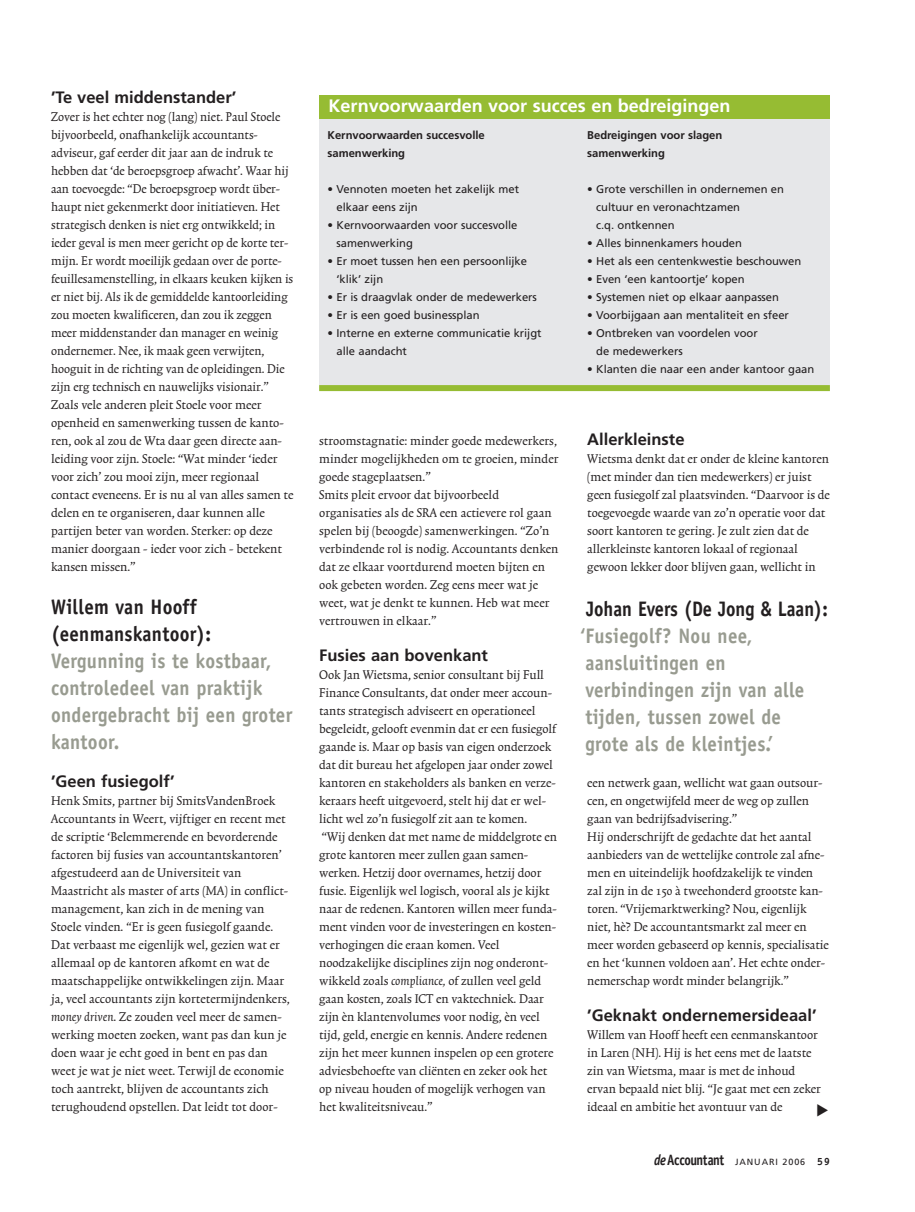
<style>
.page{position:relative;width:915px;height:1212px;background:#fff}
.page>*{position:absolute;margin:0;border:0;box-sizing:border-box;transform-origin:0 0}
.t1{font:700 21px/27px "Officina Sans Std";letter-spacing:.015em;color:#989b90;scale:.9 1}
.t2{font:700 21px/27px "Officina Sans Std";letter-spacing:.015em;color:#231f20;scale:.9 1}
.t3{font:700 21px "Officina Sans Std";letter-spacing:.015em;color:#231f20;scale:.87 1}
.t4{font:700 18px "Frutiger LT Std";color:#fff}
.t5{font:700 16.5px "Frutiger LT Std";color:#231f20}
.t6{font:15px/18px "Trinite No 1 Rom Con";color:#231f20}
.t7{font:11.25px/18px "Frutiger LT Std";letter-spacing:-.005em;color:#231f20}
.t8{font:700 11.25px/18px "Frutiger LT Std";letter-spacing:-.005em;color:#231f20}
.t9{font:9px "Frutiger LT Std";letter-spacing:.1em;color:#231f20}
.s1{font-family:"Trinite No 1";font-style:italic}
.s2{font-family:"Officina Sans Std";font-weight:700;font-style:italic;font-size:15px}
.s3{font-family:"Officina Sans Std";font-weight:700;font-size:15px}
.s4{font-family:"Officina Sans Std";font-weight:700;font-size:10.5px}
</style>
<div class="page">
<div style="left:319px;top:110px;width:510px;height:281px;background:#e6e7e9"></div>
<div style="left:319px;top:96px;width:510px;height:23px;background:#96bc33"></div>
<div style="left:319px;top:385px;width:510px;height:6px;background:#96bc33"></div>
<p class="t5" style="left:51px;top:89px;width:187px">’Te veel middenstander’</p>
<p class="t6" style="left:51px;top:109px;width:244px">Zover is het echter nog (lang) niet. Paul Stoele bijvoorbeeld, onafhankelijk accountants&shy;adviseur, gaf eerder dit jaar aan de indruk te hebben dat ‘de beroepsgroep afwacht’. Waar hij aan toevoegde: “De beroepsgroep wordt über&shy;haupt niet gekenmerkt door initiatieven. Het strategisch denken is niet erg ontwikkeld; in ieder geval is men meer gericht op de korte ter&shy;mijn. Er wordt moeilijk gedaan over de porte&shy;feuillesamenstelling, in elkaars keuken kijken is er niet bij. Als ik de gemiddelde kantoorleiding zou moeten kwalificeren, dan zou ik zeggen meer middenstander dan manager en weinig ondernemer. Nee, ik maak geen verwijten, hooguit in de richting van de opleidingen. Die zijn erg technisch en nauwelijks visionair.” Zoals vele anderen pleit Stoele voor meer openheid en samenwerking tussen de kanto&shy;ren, ook al zou de Wta daar geen directe aan&shy;leiding voor zijn. Stoele: “Wat minder ‘ieder voor zich’ zou mooi zijn, meer regionaal contact eveneens. Er is nu al van alles samen te delen en te organiseren, daar kunnen alle partijen beter van worden. Sterker: op deze manier doorgaan - ieder voor zich - betekent kansen missen.”</p>
<h1 class="t2" style="left:51px;top:595px;width:179px">Willem van Hooff (eenmanskantoor):</h1>
<h1 class="t1" style="left:51px;top:649px;width:269px">Vergunning is te kostbaar, controledeel van praktijk ondergebracht bij een groter kantoor.</h1>
<p class="t5" style="left:51px;top:773px;width:125px">’Geen fusiegolf’</p>
<p class="t6" style="left:51px;top:793px;width:240px">Henk Smits, partner bij SmitsVandenBroek Accountants in Weert, vijftiger en recent met de scriptie ‘Belemmerende en bevorderende factoren bij fusies van accountantskantoren’ afgestudeerd aan de Universiteit van Maastricht als master of arts (MA) in conflict&shy;management, kan zich in de mening van Stoele vinden. “Er is geen fusiegolf gaande.<br>Dat verbaast me eigenlijk wel, gezien wat er allemaal op de kantoren afkomt en wat de maatschappelijke ontwikkelingen zijn. Maar ja, veel accountants zijn kortetermijndenkers, <span class="s1">money driven</span>. Ze zouden veel meer de samen&shy;werking moeten zoeken, want pas dan kun je doen waar je echt goed in bent en pas dan weet je wat je niet weet. Terwijl de economie toch aantrekt, blijven de accountants zich terughoudend opstellen. Dat leidt tot door-</p>
<p class="t4" style="left:328px;top:97px;width:403px">Kernvoorwaarden voor succes en bedreigingen</p>
<p class="t8" style="left:327px;top:127px;width:159px">Kernvoorwaarden succesvolle samenwerking</p>
<p class="t7" style="left:336px;top:181px;width:184px;text-indent:-9px">• Vennoten moeten het zakelijk met elkaar eens zijn</p>
<p class="t7" style="left:336px;top:217px;width:182px;text-indent:-9px">• Kernvoorwaarden voor succesvolle samenwerking</p>
<p class="t7" style="left:336px;top:253px;width:192px;text-indent:-9px">• Er moet tussen hen een persoonlijke ‘klik’ zijn</p>
<p class="t7" style="left:327px;top:289px;width:211px">• Er is draagvlak onder de medewerkers</p>
<p class="t7" style="left:327px;top:307px;width:153px">• Er is een goed businessplan</p>
<p class="t7" style="left:336px;top:325px;width:206px;text-indent:-9px">• Interne en externe communicatie krijgt alle aandacht</p>
<p class="t8" style="left:587px;top:127px;width:136px">Bedreigingen voor slagen samenwerking</p>
<p class="t7" style="left:596px;top:181px;width:189px;text-indent:-9px">• Grote verschillen in ondernemen en cultuur en veronachtzamen<br>c.q. ontkennen</p>
<p class="t7" style="left:587px;top:235px;width:156px">• Alles binnenkamers houden</p>
<p class="t7" style="left:587px;top:253px;width:215px">• Het als een centenkwestie beschouwen</p>
<p class="t7" style="left:587px;top:271px;width:159px">• Even ‘een kantoortje’ kopen</p>
<p class="t7" style="left:587px;top:289px;width:193px">• Systemen niet op elkaar aanpassen</p>
<p class="t7" style="left:587px;top:307px;width:203px">• Voorbijgaan aan mentaliteit en sfeer</p>
<p class="t7" style="left:596px;top:325px;width:163px;text-indent:-9px">• Ontbreken van voordelen voor de medewerkers</p>
<p class="t7" style="left:587px;top:361px;width:228px">• Klanten die naar een ander kantoor gaan</p>
<p class="t6" style="left:319px;top:433px;width:241px">stroomstagnatie: minder goede medewerkers, minder mogelijkheden om te groeien, minder goede stageplaatsen.”<br>Smits pleit ervoor dat bijvoorbeeld organisaties als de SRA een actievere rol gaan spelen bij (beoogde) samenwerkingen. “Zo’n verbindende rol is nodig. Accountants denken dat ze elkaar voortdurend moeten bijten en ook gebeten worden. Zeg eens meer wat je weet, wat je denkt te kunnen. Heb wat meer vertrouwen in elkaar.”</p>
<p class="t5" style="left:319px;top:647px;width:170px">Fusies aan bovenkant</p>
<p class="t6" style="left:319px;top:667px;width:239px">Ook Jan Wietsma, senior consultant bij Full Finance Consultants, dat onder meer accoun&shy;tants strategisch adviseert en operationeel begeleidt, gelooft evenmin dat er een fusiegolf gaande is. Maar op basis van eigen onderzoek dat dit bureau het afgelopen jaar onder zowel kantoren en stakeholders als banken en verze&shy;keraars heeft uitgevoerd, stelt hij dat er wel&shy;licht wel zo’n fusiegolf zit aan te komen.<br>“Wij denken dat met name de middelgrote en grote kantoren meer zullen gaan samen&shy;werken. Hetzij door overnames, hetzij door fusie. Eigenlijk wel logisch, vooral als je kijkt naar de redenen. Kantoren willen meer funda&shy;ment vinden voor de investeringen en kosten&shy;verhogingen die eraan komen. Veel noodzakelijke disciplines zijn nog onderont&shy;wikkeld zoals <span class="s1">compliance,</span> of zullen veel geld gaan kosten, zoals ICT en vaktechniek. Daar zijn èn klantenvolumes voor nodig, èn veel tijd, geld, energie en kennis. Andere redenen zijn het meer kunnen inspelen op een grotere adviesbehoefte van cliënten en zeker ook het op niveau houden of mogelijk verhogen van het kwaliteitsniveau.”</p>
<p class="t5" style="left:587px;top:431px;width:99px">Allerkleinste</p>
<p class="t6" style="left:587px;top:451px;width:244px">Wietsma denkt dat er onder de kleine kantoren (met minder dan tien medewerkers) er juist geen fusiegolf zal plaatsvinden. “Daarvoor is de toegevoegde waarde van zo’n operatie voor dat soort kantoren te gering. Je zult zien dat de allerkleinste kantoren lokaal of regionaal gewoon lekker door blijven gaan, wellicht in</p>
<h1 class="t3" style="left:586px;top:601px;width:279px">Johan Evers (De Jong &amp; Laan):</h1>
<h1 class="t1" style="left:580px;top:625px;width:250px">‘ Fusiegolf? Nou nee, aansluitingen en verbindingen zijn van alle tijden, tussen zowel de grote als de kleintjes.’</h1>
<p class="t6" style="left:587px;top:775px;width:243px">een netwerk gaan, wellicht wat gaan outsour&shy;cen, en ongetwijfeld meer de weg op zullen gaan van bedrijfsadvisering.”<br>Hij onderschrijft de gedachte dat het aantal aanbieders van de wettelijke controle zal afne&shy;men en uiteindelijk hoofdzakelijk te vinden zal zijn in de 150 à tweehonderd grootste kan&shy;toren. “Vrijemarktwerking? Nou, eigenlijk niet, hè? De accountantsmarkt zal meer en meer worden gebaseerd op kennis, specialisatie en het ‘kunnen voldoen aan’. Het echte onder&shy;nemerschap wordt minder belangrijk.”</p>
<p class="t5" style="left:587px;top:1007px;width:231px">’Geknakt ondernemersideaal’</p>
<p class="t6" style="left:587px;top:1027px;width:235px">Willem van Hooff heeft een eenmanskantoor in Laren (NH). Hij is het eens met de laatste zin van Wietsma, maar is met de inhoud ervan bepaald niet blij. “Je gaat met een zeker ideaal en ambitie het avontuur van de</p>
<p class="t9" style="left:654px;top:1158px;width:177px"><span class="s2">de</span><span class="s3">Accountant</span> JANUARI 2006 <span class="s4">59</span></p>
</div>
